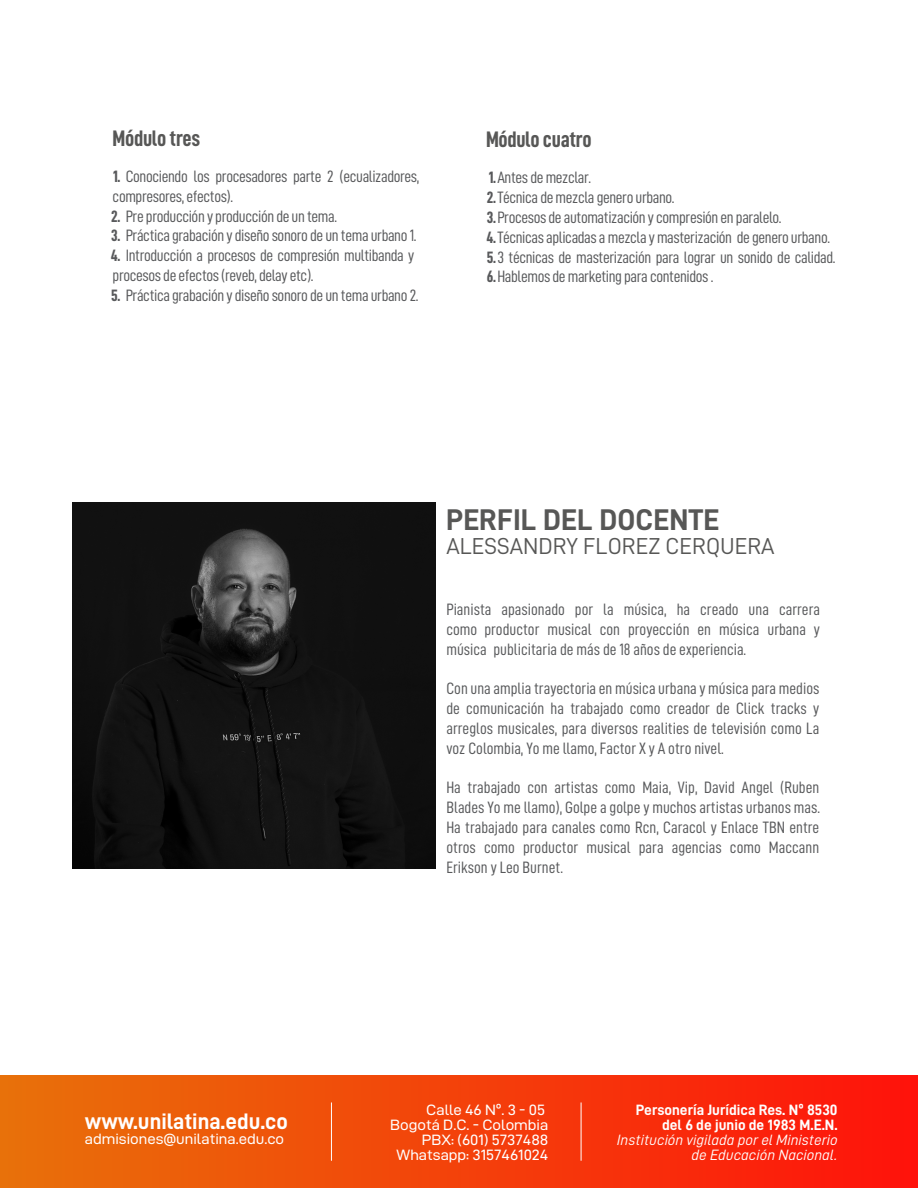
<style>
.page{position:relative;width:918px;height:1188px;background:#fff}
.page>*{position:absolute;margin:0;border:0;box-sizing:border-box;transform-origin:0 0}
.t1{font:30px "D DIN Bold";color:#575756}
.t2{font:23.1px "D DIN";color:#575756}
.t3{font:22.5px "D DIN Condensed Bold";letter-spacing:-.015em;color:#575756}
.t4{font:22.5px "D DIN Bold";color:#fff}
.t5{font:16.5px/19.8px "D DIN Condensed";letter-spacing:-.025em;color:#58595b;text-align:justify}
.t6{font:15px/15px "D DIN Exp";color:#fff;text-align:right}
.t7{font:15px/15px "D DIN Italic";color:#fff;text-align:right}
.t8{font:15px/15px "D DIN Bold";color:#fff;text-align:right}
.s1{font-family:"D DIN Condensed Bold"}
</style>
<div class="page">
<div style="left:0;top:1075px;width:918px;height:113px;background:linear-gradient(to right,#e8710a,#ff120b)"></div>
<hr style="left:331px;top:1102px;width:1px;height:59px;background:#fff">
<hr style="left:581px;top:1102px;width:1px;height:59px;background:#fff">
<img style="left:72px;top:503px;width:363px;height:366px">
<h3 class="t3" style="left:113px;top:125px;width:89px">Módulo tres</h3>
<p class="t5" style="left:113px;top:166px;width:308px"><span class="s1">1.</span> Conociendo los procesadores parte 2 (ecualizadores, compresores, efectos).</p>
<p class="t5" style="left:111px;top:206px;width:227px"><span class="s1">2.</span> Pre producción y producción de un tema.</p>
<p class="t5" style="left:111px;top:225px;width:307px"><span class="s1">3.</span> Práctica grabación y diseño sonoro de un tema urbano 1.</p>
<p class="t5" style="left:111px;top:245px;width:305px"><span class="s1">4.</span> Introducción a procesos de compresión multibanda y procesos de efectos (reveb, delay etc).</p>
<p class="t5" style="left:111px;top:285px;width:309px"><span class="s1">5.</span> Práctica grabación y diseño sonoro de un tema urbano 2.</p>
<h3 class="t3" style="left:486px;top:127px;width:107px">Módulo cuatro</h3>
<p class="t5" style="left:486px;top:168px;width:351px;text-align:left"><span class="s1">1.</span>Antes de mezclar.<br><span class="s1">2.</span>Técnica de mezcla genero urbano.<br><span class="s1">3.</span>Procesos de automatización y compresión en paralelo.<br><span class="s1">4.</span>Técnicas aplicadas a mezcla y masterización de genero urbano.<br><span class="s1">5.</span>3 técnicas de masterización para lograr un sonido de calidad.<br><span class="s1">6.</span>Hablemos de marketing para contenidos .</p>
<h1 class="t1" style="left:446px;top:503px;width:275px">PERFIL DEL DOCENTE</h1>
<h2 class="t2" style="left:446px;top:533px;width:330px">ALESSANDRY FLOREZ CERQUERA</h2>
<p class="t5" style="left:446px;top:599px;width:375px">Pianista apasionado por la música, ha creado una carrera como productor musical con proyección en música urbana y música publicitaria de más de 18 años de experiencia.</p>
<p class="t5" style="left:446px;top:679px;width:374px">Con una amplia trayectoria en música urbana y música para medios de comunicación ha trabajado como creador de Click tracks y arreglos musicales, para diversos realities de televisión como La voz Colombia, Yo me llamo, Factor X y A otro nivel.</p>
<p class="t5" style="left:446px;top:778px;width:375px">Ha trabajado con artistas como Maia, Vip, David Angel (Ruben Blades Yo me llamo), Golpe a golpe y muchos artistas urbanos mas.<br>Ha trabajado para canales como Rcn, Caracol y Enlace TBN entre otros como productor musical para agencias como Maccann Erikson y Leo Burnet.</p>
<h3 class="t4" style="left:85px;top:1109px;width:205px">www.unilatina.edu.co</h3>
<p class="t6" style="left:85px;top:1131px;width:201px">admisiones@unilatina.edu.co</p>
<p class="t6" style="left:390px;top:1102px;width:160px">Calle 46 Nº. 3 - 05<br>Bogotá D.C. - Colombia<br>PBX: (601) 5737488<br>Whatsapp: 3157461024</p>
<p class="t8" style="left:636px;top:1102px;width:203px">Personería Jurídica Res. Nº 8530 del 6 de junio de 1983 M.E.N.</p>
<p class="t7" style="left:617px;top:1132px;width:222px">Institución vigilada por el Ministerio de Educación Nacional.</p>
</div>
